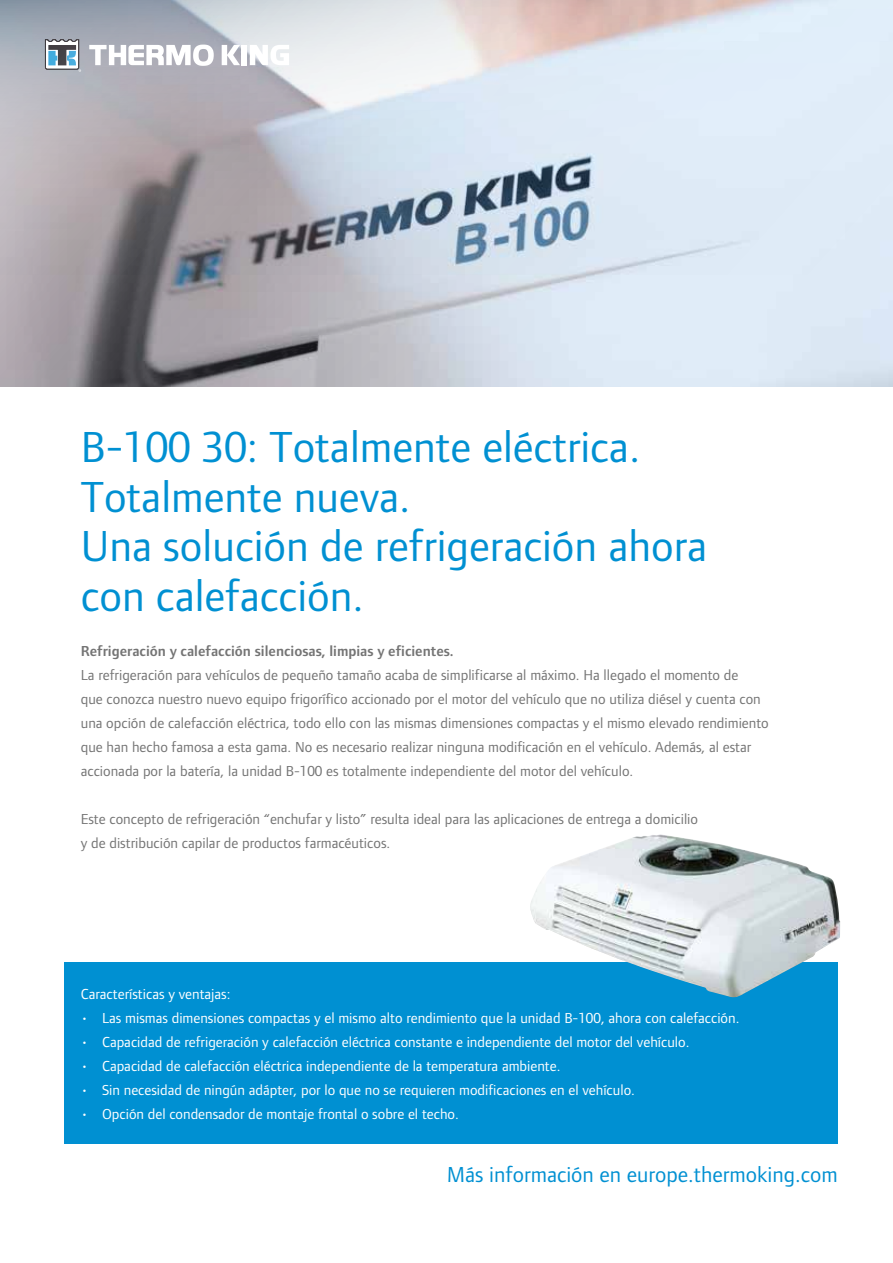
<style>
.page{position:relative;width:893px;height:1263px;background:#fff}
.page>*{position:absolute;margin:0;border:0;box-sizing:border-box;transform-origin:0 0}
.t1{font:45px/49.5px "Foundry Form Sans Blonde";color:#0090d2}
.t2{font:22.5px "Foundry Form Sans Blonde";color:#0090d2}
.t3{font:15px/24px "Foundry Form Sans Blonde";color:#747474}
.t4{font:15px "Foundry Form Sans Blonde";color:#fff}
.t5{font:600 15px "Foundry Form Sans Blonde";color:#747474}
</style>
<div class="page">
<div style="left:64px;top:962px;width:774px;height:182px;background:#0090d2"></div>
<img style="left:530px;top:834px;width:310px;height:164px">
<img style="left:0;top:0;width:893px;height:387px">
<h1 class="t1" style="left:81px;top:422px;width:628px">B-100 30: Totalmente eléctrica.<br>Totalmente nueva.<br>Una solución de refrigeración ahora con calefacción.</h1>
<p class="t5" style="left:81px;top:642px;width:374px">Refrigeración y calefacción silenciosas, limpias y eficientes.</p>
<p class="t3" style="left:81px;top:663px;width:689px">La refrigeración para vehículos de pequeño tamaño acaba de simplificarse al máximo. Ha llegado el momento de<br>que conozca nuestro nuevo equipo frigorífico accionado por el motor del vehículo que no utiliza diésel y cuenta con una opción de calefacción eléctrica, todo ello con las mismas dimensiones compactas y el mismo elevado rendimiento que han hecho famosa a esta gama. No es necesario realizar ninguna modificación en el vehículo. Además, al estar accionada por la batería, la unidad B-100 es totalmente independiente del motor del vehículo.</p>
<p class="t3" style="left:81px;top:807px;width:619px">Este concepto de refrigeración “enchufar y listo” resulta ideal para las aplicaciones de entrega a domicilio y de distribución capilar de productos farmacéuticos.</p>
<p class="t4" style="left:81px;top:986px;width:151px">Características y ventajas:</p>
<p class="t4" style="left:81px;top:1010px;width:660px">• Las mismas dimensiones compactas y el mismo alto rendimiento que la unidad B-100, ahora con calefacción.</p>
<p class="t4" style="left:81px;top:1034px;width:610px">• Capacidad de refrigeración y calefacción eléctrica constante e independiente del motor del vehículo.</p>
<p class="t4" style="left:81px;top:1058px;width:481px">• Capacidad de calefacción eléctrica independiente de la temperatura ambiente.</p>
<p class="t4" style="left:81px;top:1082px;width:556px">• Sin necesidad de ningún adápter, por lo que no se requieren modificaciones en el vehículo.</p>
<p class="t4" style="left:81px;top:1106px;width:380px">• Opción del condensador de montaje frontal o sobre el techo.</p>
<h2 class="t2" style="left:447px;top:1162px;width:392px">Más información en europe.thermoking.com</h2>
</div>
